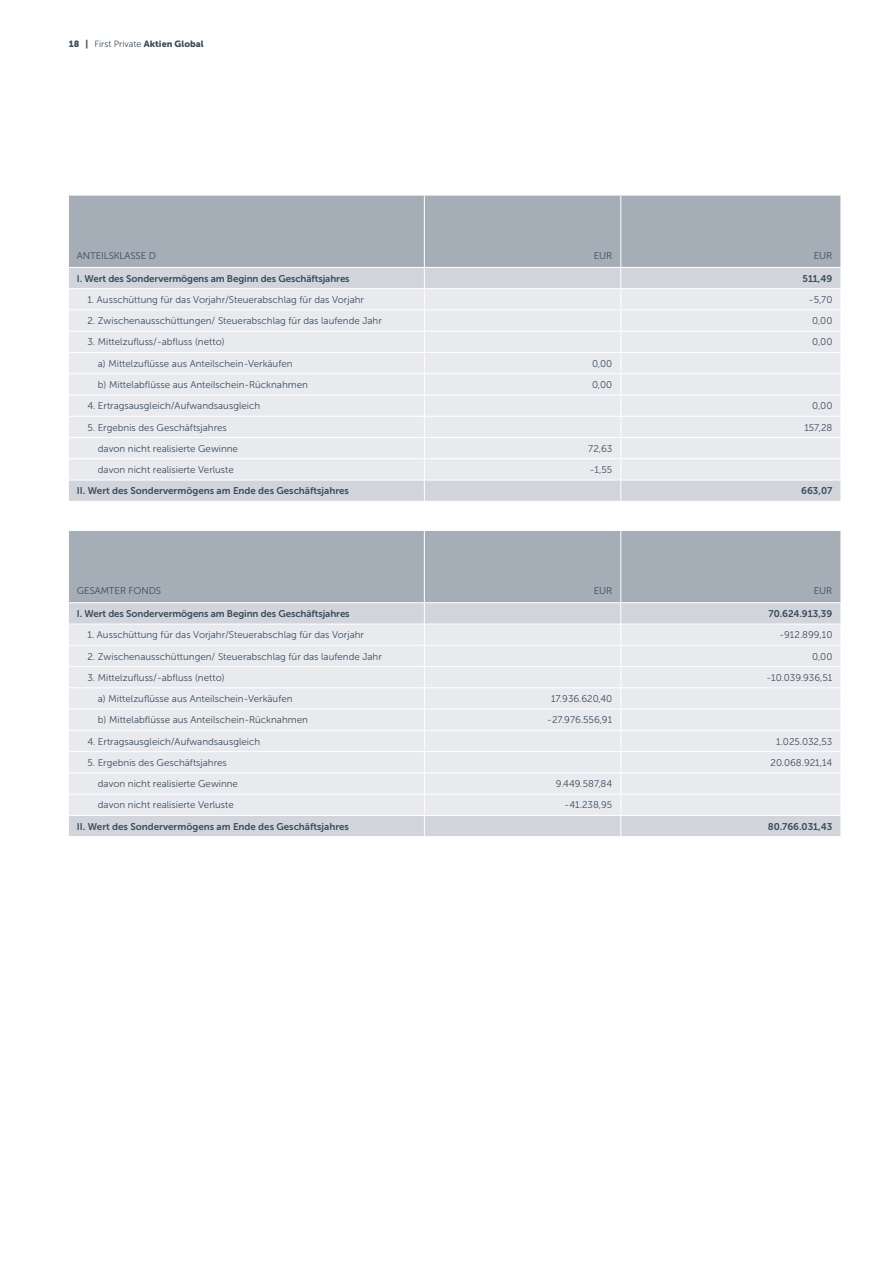
<style>
.page{position:relative;width:893px;height:1263px;background:#fff}
.page>*{position:absolute;margin:0;border:0;box-sizing:border-box;transform-origin:0 0}
.t1{font:9.75px "Museo Sans 300";color:#394d5c}
.t2{font:9.75px "Museo Sans 700";color:#394d5c}
.t3{font:9px "Museo Sans 900";color:#394d5c}
.s1{font-family:"Museo Sans 300"}
</style>
<div class="page">
<div style="left:69px;top:196px;width:771px;height:71px;background:#a5adb7"></div>
<div style="left:69px;top:268px;width:771px;height:233px;background:#d1d4db"></div>
<div style="left:69px;top:289px;width:771px;height:191px;background:#e8eaee"></div>
<hr style="left:68px;top:288px;width:356px;height:1px;background:#fff">
<hr style="left:68px;top:310px;width:356px;height:1px;background:#fff">
<hr style="left:424px;top:288px;width:197px;height:1px;background:#fff">
<hr style="left:425px;top:310px;width:196px;height:1px;background:#fff">
<hr style="left:425px;top:331px;width:196px;height:1px;background:#fff">
<hr style="left:425px;top:352px;width:196px;height:1px;background:#fff">
<hr style="left:425px;top:373px;width:196px;height:1px;background:#fff">
<hr style="left:425px;top:395px;width:196px;height:1px;background:#fff">
<hr style="left:425px;top:416px;width:196px;height:1px;background:#fff">
<hr style="left:425px;top:437px;width:196px;height:1px;background:#fff">
<hr style="left:425px;top:458px;width:196px;height:1px;background:#fff">
<hr style="left:425px;top:480px;width:196px;height:1px;background:#fff">
<hr style="left:69px;top:331px;width:355px;height:1px;background:#fff">
<hr style="left:69px;top:352px;width:355px;height:1px;background:#fff">
<hr style="left:69px;top:373px;width:355px;height:1px;background:#fff">
<hr style="left:69px;top:395px;width:355px;height:1px;background:#fff">
<hr style="left:69px;top:416px;width:355px;height:1px;background:#fff">
<hr style="left:69px;top:437px;width:355px;height:1px;background:#fff">
<hr style="left:69px;top:458px;width:355px;height:1px;background:#fff">
<hr style="left:69px;top:480px;width:355px;height:1px;background:#fff">
<hr style="left:621px;top:331px;width:219px;height:1px;background:#fff">
<hr style="left:621px;top:352px;width:219px;height:1px;background:#fff">
<hr style="left:621px;top:373px;width:219px;height:1px;background:#fff">
<hr style="left:621px;top:395px;width:219px;height:1px;background:#fff">
<hr style="left:621px;top:416px;width:219px;height:1px;background:#fff">
<hr style="left:621px;top:437px;width:219px;height:1px;background:#fff">
<hr style="left:621px;top:458px;width:219px;height:1px;background:#fff">
<hr style="left:621px;top:480px;width:219px;height:1px;background:#fff">
<hr style="left:621px;top:288px;width:220px;height:1px;background:#fff">
<hr style="left:621px;top:310px;width:219px;height:1px;background:#fff">
<svg style="left:840px;top:268px;width:1px;height:233px"></svg>
<hr style="left:424px;top:196px;width:1px;height:71px;background:#fff">
<svg style="left:424px;top:268px;width:1px;height:233px"></svg>
<hr style="left:620px;top:196px;width:1px;height:71px;background:#fff">
<svg style="left:620px;top:268px;width:1px;height:233px"></svg>
<div style="left:69px;top:531px;width:771px;height:71px;background:#a5adb7"></div>
<div style="left:69px;top:603px;width:771px;height:233px;background:#d1d4db"></div>
<div style="left:69px;top:625px;width:771px;height:190px;background:#e8eaee"></div>
<hr style="left:68px;top:624px;width:356px;height:1px;background:#fff">
<hr style="left:68px;top:645px;width:356px;height:1px;background:#fff">
<hr style="left:424px;top:624px;width:197px;height:1px;background:#fff">
<hr style="left:425px;top:645px;width:196px;height:1px;background:#fff">
<hr style="left:425px;top:666px;width:196px;height:1px;background:#fff">
<hr style="left:425px;top:687px;width:196px;height:1px;background:#fff">
<hr style="left:425px;top:709px;width:196px;height:1px;background:#fff">
<hr style="left:425px;top:730px;width:196px;height:1px;background:#fff">
<hr style="left:425px;top:751px;width:196px;height:1px;background:#fff">
<hr style="left:425px;top:772px;width:196px;height:1px;background:#fff">
<hr style="left:425px;top:794px;width:196px;height:1px;background:#fff">
<hr style="left:425px;top:815px;width:196px;height:1px;background:#fff">
<hr style="left:69px;top:666px;width:355px;height:1px;background:#fff">
<hr style="left:69px;top:687px;width:355px;height:1px;background:#fff">
<hr style="left:69px;top:709px;width:355px;height:1px;background:#fff">
<hr style="left:69px;top:730px;width:355px;height:1px;background:#fff">
<hr style="left:69px;top:751px;width:355px;height:1px;background:#fff">
<hr style="left:69px;top:772px;width:355px;height:1px;background:#fff">
<hr style="left:69px;top:794px;width:355px;height:1px;background:#fff">
<hr style="left:69px;top:815px;width:355px;height:1px;background:#fff">
<hr style="left:621px;top:666px;width:219px;height:1px;background:#fff">
<hr style="left:621px;top:687px;width:219px;height:1px;background:#fff">
<hr style="left:621px;top:709px;width:219px;height:1px;background:#fff">
<hr style="left:621px;top:730px;width:219px;height:1px;background:#fff">
<hr style="left:621px;top:751px;width:219px;height:1px;background:#fff">
<hr style="left:621px;top:772px;width:219px;height:1px;background:#fff">
<hr style="left:621px;top:794px;width:219px;height:1px;background:#fff">
<hr style="left:621px;top:815px;width:219px;height:1px;background:#fff">
<hr style="left:621px;top:624px;width:220px;height:1px;background:#fff">
<hr style="left:621px;top:645px;width:219px;height:1px;background:#fff">
<svg style="left:840px;top:603px;width:1px;height:233px"></svg>
<hr style="left:424px;top:531px;width:1px;height:71px;background:#fff">
<svg style="left:424px;top:603px;width:1px;height:233px"></svg>
<hr style="left:620px;top:531px;width:1px;height:71px;background:#fff">
<svg style="left:620px;top:603px;width:1px;height:233px"></svg>
<p class="t3" style="left:69px;top:39px;width:137px">18 | <span class="s1">First Private</span> Aktien Global</p>
<p class="t1" style="left:77px;top:250px;width:81px">ANTEILSKLASSE D</p>
<p class="t1" style="left:594px;top:250px;width:20px">EUR</p>
<p class="t1" style="left:814px;top:250px;width:20px">EUR</p>
<p class="t2" style="left:77px;top:273px;width:274px">I. Wert des Sondervermögens am Beginn des Geschäftsjahres</p>
<p class="t2" style="left:802px;top:273px;width:31px">511,49</p>
<p class="t1" style="left:87px;top:294px;width:278px">1. Ausschüttung für das Vorjahr/Steuerabschlag für das Vorjahr</p>
<p class="t1" style="left:809px;top:294px;width:25px">-5,70</p>
<p class="t1" style="left:87px;top:316px;width:296px">2. Zwischenausschüttungen/ Steuerabschlag für das laufende Jahr</p>
<p class="t1" style="left:812px;top:316px;width:22px">0,00</p>
<p class="t1" style="left:87px;top:337px;width:139px">3. Mittelzufluss/-abfluss (netto)</p>
<p class="t1" style="left:812px;top:337px;width:22px">0,00</p>
<p class="t1" style="left:98px;top:358px;width:196px">a) Mittelzuflüsse aus Anteilschein-Verkäufen</p>
<p class="t1" style="left:592px;top:358px;width:22px">0,00</p>
<p class="t1" style="left:98px;top:379px;width:212px">b) Mittelabflüsse aus Anteilschein-Rücknahmen</p>
<p class="t1" style="left:592px;top:379px;width:22px">0,00</p>
<p class="t1" style="left:87px;top:401px;width:174px">4. Ertragsausgleich/Aufwandsausgleich</p>
<p class="t1" style="left:812px;top:401px;width:22px">0,00</p>
<p class="t1" style="left:87px;top:422px;width:141px">5. Ergebnis des Geschäftsjahres</p>
<p class="t1" style="left:804px;top:422px;width:30px">157,28</p>
<p class="t1" style="left:98px;top:443px;width:142px">davon nicht realisierte Gewinne</p>
<p class="t1" style="left:588px;top:443px;width:26px">72,63</p>
<p class="t1" style="left:98px;top:464px;width:138px">davon nicht realisierte Verluste</p>
<p class="t1" style="left:590px;top:464px;width:24px">-1,55</p>
<p class="t2" style="left:77px;top:485px;width:274px">II. Wert des Sondervermögens am Ende des Geschäftsjahres</p>
<p class="t2" style="left:801px;top:485px;width:33px">663,07</p>
<p class="t1" style="left:77px;top:586px;width:86px">GESAMTER FONDS</p>
<p class="t1" style="left:594px;top:586px;width:20px">EUR</p>
<p class="t1" style="left:814px;top:586px;width:20px">EUR</p>
<p class="t2" style="left:77px;top:608px;width:274px">I. Wert des Sondervermögens am Beginn des Geschäftsjahres</p>
<p class="t2" style="left:768px;top:608px;width:65px">70.624.913,39</p>
<p class="t1" style="left:87px;top:630px;width:278px">1. Ausschüttung für das Vorjahr/Steuerabschlag für das Vorjahr</p>
<p class="t1" style="left:779px;top:630px;width:55px">-912.899,10</p>
<p class="t1" style="left:87px;top:651px;width:296px">2. Zwischenausschüttungen/ Steuerabschlag für das laufende Jahr</p>
<p class="t1" style="left:812px;top:651px;width:22px">0,00</p>
<p class="t1" style="left:87px;top:672px;width:139px">3. Mittelzufluss/-abfluss (netto)</p>
<p class="t1" style="left:766px;top:672px;width:68px">-10.039.936,51</p>
<p class="t1" style="left:98px;top:693px;width:196px">a) Mittelzuflüsse aus Anteilschein-Verkäufen</p>
<p class="t1" style="left:551px;top:693px;width:63px">17.936.620,40</p>
<p class="t1" style="left:98px;top:715px;width:212px">b) Mittelabflüsse aus Anteilschein-Rücknahmen</p>
<p class="t1" style="left:547px;top:715px;width:67px">-27.976.556,91</p>
<p class="t1" style="left:87px;top:736px;width:174px">4. Ertragsausgleich/Aufwandsausgleich</p>
<p class="t1" style="left:776px;top:736px;width:58px">1.025.032,53</p>
<p class="t1" style="left:87px;top:757px;width:141px">5. Ergebnis des Geschäftsjahres</p>
<p class="t1" style="left:770px;top:757px;width:63px">20.068.921,14</p>
<p class="t1" style="left:98px;top:778px;width:142px">davon nicht realisierte Gewinne</p>
<p class="t1" style="left:556px;top:778px;width:58px">9.449.587,84</p>
<p class="t1" style="left:98px;top:800px;width:138px">davon nicht realisierte Verluste</p>
<p class="t1" style="left:564px;top:800px;width:49px">-41.238,95</p>
<p class="t2" style="left:77px;top:821px;width:274px">II. Wert des Sondervermögens am Ende des Geschäftsjahres</p>
<p class="t2" style="left:768px;top:821px;width:66px">80.766.031,43</p>
</div>
